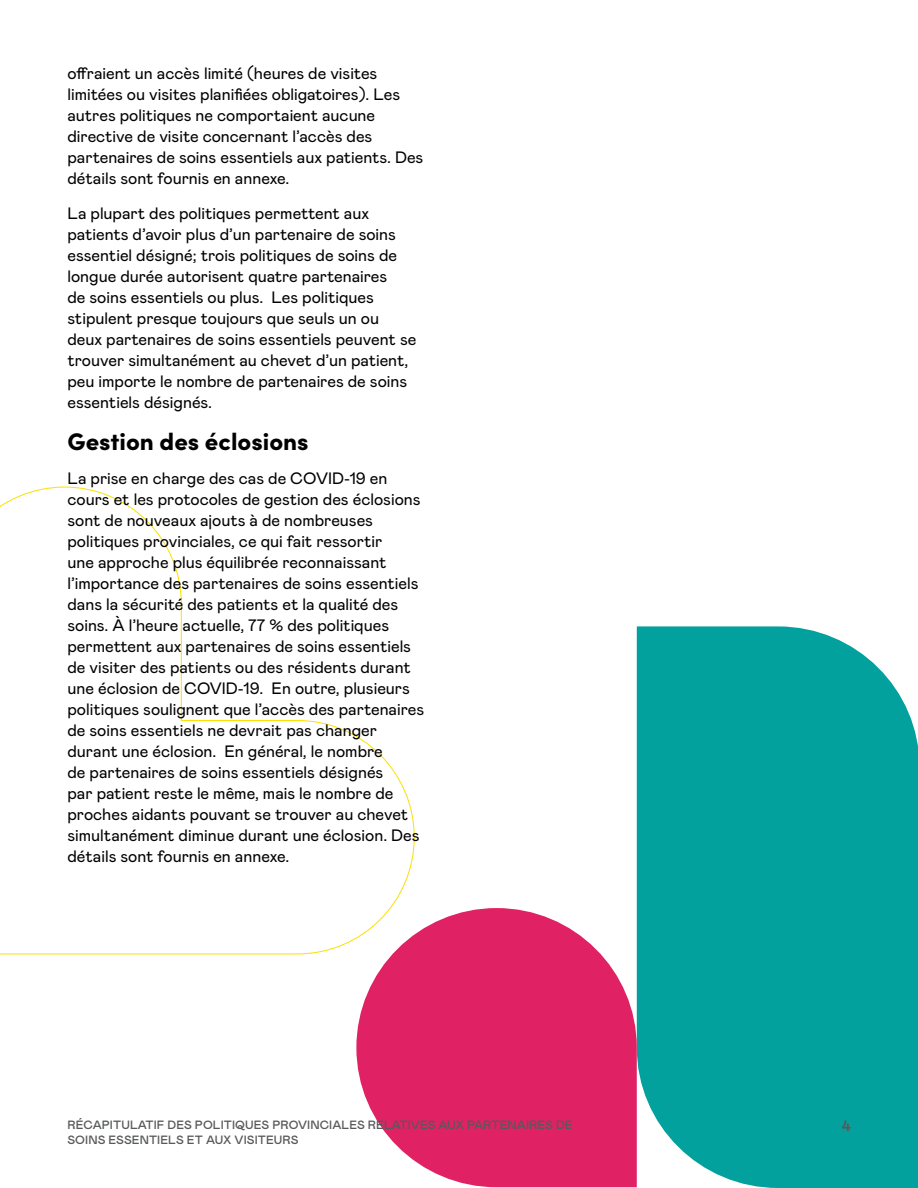
<style>
.page{position:relative;width:918px;height:1188px;background:#fff}
.page>*{position:absolute;margin:0;border:0;box-sizing:border-box;transform-origin:0 0}
.t1{font:900 24px "Sofia Pro";color:#000}
.t2{font:16.5px/21px "Mabry Pro";color:#000}
.t3{font:700 15px "Mabry Pro";color:#58595b}
.t4{font:500 12px "Mabry Pro";letter-spacing:.01em;color:#58595b}
</style>
<div class="page">
<svg style="left:0;top:487px;width:415px;height:468px"></svg>
<div style="left:637px;top:626px;width:281px;height:562px;background:#03a19e"></div>
<svg style="left:356px;top:908px;width:281px;height:279px;fill:#e02163"></svg>
<p class="t2" style="left:68px;top:62px;width:357px">offraient un accès limité (heures de visites limitées ou visites planifiées obligatoires). Les autres politiques ne comportaient aucune directive de visite concernant l’accès des partenaires de soins essentiels aux patients. Des détails sont fournis en annexe.</p>
<p class="t2" style="left:68px;top:201px;width:350px">La plupart des politiques permettent aux patients d’avoir plus d’un partenaire de soins essentiel désigné; trois politiques de soins de longue durée autorisent quatre partenaires<br>de soins essentiels ou plus. Les politiques stipulent presque toujours que seuls un ou deux partenaires de soins essentiels peuvent se trouver simultanément au chevet d’un patient, peu importe le nombre de partenaires de soins essentiels désignés.</p>
<p class="t1" style="left:68px;top:423px;width:243px">Gestion des éclosions</p>
<p class="t2" style="left:68px;top:467px;width:358px">La prise en charge des cas de COVID-19 en cours et les protocoles de gestion des éclosions sont de nouveaux ajouts à de nombreuses politiques provinciales, ce qui fait ressortir<br>une approche plus équilibrée reconnaissant l’importance des partenaires de soins essentiels dans la sécurité des patients et la qualité des soins. À l’heure actuelle, 77 % des politiques permettent aux partenaires de soins essentiels de visiter des patients ou des résidents durant une éclosion de COVID-19. En outre, plusieurs politiques soulignent que l’accès des partenaires de soins essentiels ne devrait pas changer durant une éclosion. En général, le nombre<br>de partenaires de soins essentiels désignés<br>par patient reste le même, mais le nombre de proches aidants pouvant se trouver au chevet simultanément diminue durant une éclosion. Des détails sont fournis en annexe.</p>
<p class="t4" style="left:68px;top:1116px;width:507px">RÉCAPITULATIF DES POLITIQUES PROVINCIALES RELATIVES AUX PARTENAIRES DE</p>
<p class="t3" style="left:842px;top:1115px;width:11px">4</p>
<p class="t4" style="left:68px;top:1131px;width:233px">SOINS ESSENTIELS ET AUX VISITEURS</p>
</div>
